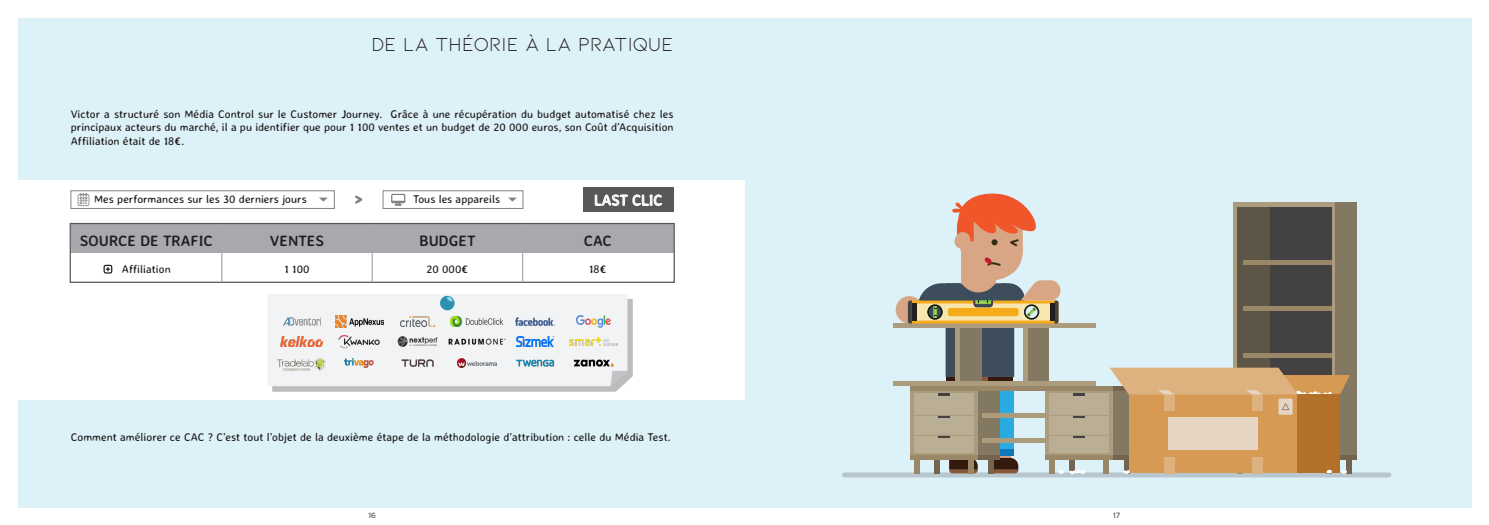
<style>
.page{position:relative;width:1489px;height:525px;background:#fff}
.page>*{position:absolute;margin:0;border:0;box-sizing:border-box;transform-origin:0 0}
.t1{font:20px "Kiona";color:#231f20}
.t2{font:700 15px "Averia Sans Libre";color:#231f20}
.t3{font:15px "Averia Sans Libre";color:#fff}
.t4{font:11.25px/13.5px "Averia Sans Libre";color:#231f20;text-align:justify}
.t5{font:7.5px "Gotham";color:#231f20}
</style>
<div class="page">
<div style="left:18px;top:18px;width:1452px;height:489px;background:#dcf1f8"></div>
<svg style="left:844px;top:472px;width:544px;height:5px;background:#b7c5ca"></svg>
<div style="left:0;top:180px;width:744px;height:219px;background:#fff"></div>
<svg style="left:69px;top:222px;width:606px;height:61px"></svg>
<hr style="left:221px;top:224px;width:1px;height:57px;background:#a8a9ad">
<hr style="left:371px;top:224px;width:2px;height:57px;background:#a8a9ad">
<hr style="left:522px;top:224px;width:1px;height:57px;background:#a8a9ad">
<svg style="left:106px;top:267px;width:4px;height:4px"></svg>
<div style="left:103px;top:264px;width:9px;height:9px;border:1px solid #231f20;border-radius:2px"></div>
<div style="left:272px;top:299px;width:360px;height:92px;background:#231f20;opacity:.3"></div>
<div style="left:268px;top:294px;width:359px;height:92px;background:#f2f3f4"></div>
<img style="left:335px;top:316px;width:48px;height:11px">
<img style="left:515px;top:316px;width:40px;height:11px">
<img style="left:338px;top:334px;width:43px;height:14px">
<img style="left:517px;top:336px;width:36px;height:10px">
<img style="left:345px;top:358px;width:29px;height:9px">
<img style="left:516px;top:357px;width:39px;height:11px">
<img style="left:283px;top:317px;width:37px;height:8px">
<img style="left:450px;top:316px;width:53px;height:10px">
<img style="left:281px;top:336px;width:41px;height:10px">
<img style="left:448px;top:338px;width:58px;height:6px">
<img style="left:277px;top:357px;width:49px;height:14px">
<img style="left:457px;top:358px;width:39px;height:9px">
<img style="left:400px;top:317px;width:34px;height:9px">
<img style="left:576px;top:315px;width:34px;height:12px">
<img style="left:397px;top:336px;width:40px;height:10px">
<img style="left:569px;top:337px;width:48px;height:8px">
<img style="left:399px;top:359px;width:37px;height:7px">
<img style="left:573px;top:359px;width:40px;height:7px">
<svg style="left:610px;top:370px;width:17px;height:16px"></svg>
<div style="left:440px;top:295px;width:14px;height:15px;background:#2e91b3;border-radius:50%"></div>
<svg style="left:447px;top:296px;width:6px;height:5px"></svg>
<div style="left:70px;top:190px;width:265px;height:19px;background:#fff;border:1px solid #808285"></div>
<div style="left:382px;top:190px;width:141px;height:19px;background:#fff;border:1px solid #808285"></div>
<div style="left:583px;top:187px;width:90px;height:25px;background:#57585a"></div>
<svg style="left:594px;top:194px;width:68px;height:43px"></svg>
<svg style="left:78px;top:193px;width:11px;height:13px"></svg>
<svg style="left:319px;top:197px;width:9px;height:4px"></svg>
<svg style="left:508px;top:197px;width:9px;height:4px"></svg>
<svg style="left:391px;top:193px;width:15px;height:13px"></svg>
<svg style="left:355px;top:195px;width:8px;height:9px"></svg>
<div style="left:1233px;top:202px;width:102px;height:252px;background:#aa9c7d"></div>
<div style="left:1237px;top:207px;width:94px;height:243px;background:#5d5546"></div>
<div style="left:1269px;top:207px;width:62px;height:243px;background:#444143"></div>
<div style="left:1335px;top:202px;width:21px;height:252px;background:#837862"></div>
<div style="left:1335px;top:454px;width:21px;height:5px;background:#72644f"></div>
<div style="left:1346px;top:459px;width:5px;height:14px;background:#72644f"></div>
<div style="left:1242px;top:259px;width:89px;height:5px;background:#998767"></div>
<div style="left:1242px;top:306px;width:89px;height:5px;background:#998767"></div>
<div style="left:1242px;top:352px;width:89px;height:5px;background:#998767"></div>
<div style="left:987px;top:381px;width:26px;height:68px;background:#29aae1"></div>
<svg style="left:949px;top:459px;width:28px;height:14px"></svg>
<svg style="left:994px;top:456px;width:24px;height:17px"></svg>
<div style="left:987px;top:449px;width:26px;height:7px;background:#1077be"></div>
<svg style="left:999px;top:390px;width:14px;height:13px"></svg>
<hr style="left:946px;top:377px;width:67px;height:4px;background:#331a0d">
<svg style="left:981px;top:377px;width:6px;height:3px"></svg>
<div style="left:910px;top:390px;width:67px;height:64px;background:linear-gradient(to right,#b2a488,#b2a488)"></div>
<div style="left:914px;top:393px;width:59px;height:59px;background:#baae94"></div>
<svg style="left:938px;top:393px;width:11px;height:3px"></svg>
<svg style="left:938px;top:416px;width:11px;height:2px"></svg>
<svg style="left:938px;top:436px;width:11px;height:2px"></svg>
<hr style="left:914px;top:415px;width:59px;height:1px;background:#aa9c7d">
<hr style="left:914px;top:435px;width:59px;height:1px;background:#aa9c7d">
<div style="left:910px;top:454px;width:67px;height:5px;background:#998767"></div>
<div style="left:977px;top:390px;width:22px;height:64px;background:#837862"></div>
<div style="left:977px;top:454px;width:22px;height:5px;background:#72644f"></div>
<div style="left:914px;top:459px;width:5px;height:14px;background:#998767"></div>
<div style="left:967px;top:459px;width:6px;height:14px;background:#998767"></div>
<div style="left:988px;top:459px;width:6px;height:14px;background:#72644f"></div>
<div style="left:933px;top:459px;width:6px;height:14px;background:#72644f"></div>
<div style="left:1045px;top:390px;width:67px;height:64px;background:linear-gradient(to right,#b2a488,#b2a488)"></div>
<div style="left:1049px;top:393px;width:59px;height:59px;background:#baae94"></div>
<svg style="left:1073px;top:393px;width:11px;height:3px"></svg>
<svg style="left:1073px;top:416px;width:11px;height:2px"></svg>
<svg style="left:1073px;top:436px;width:11px;height:2px"></svg>
<hr style="left:1049px;top:415px;width:59px;height:1px;background:#aa9c7d">
<hr style="left:1049px;top:435px;width:59px;height:1px;background:#aa9c7d">
<div style="left:1045px;top:454px;width:67px;height:5px;background:#998767"></div>
<div style="left:1112px;top:390px;width:22px;height:64px;background:#837862"></div>
<div style="left:1112px;top:454px;width:22px;height:5px;background:#72644f"></div>
<div style="left:1049px;top:459px;width:5px;height:14px;background:#998767"></div>
<div style="left:1103px;top:459px;width:5px;height:14px;background:#998767"></div>
<div style="left:1123px;top:459px;width:6px;height:14px;background:#72644f"></div>
<div style="left:1069px;top:459px;width:5px;height:14px;background:#72644f"></div>
<hr style="left:982px;top:413px;width:63px;height:4px;background:#aa9c7d">
<div style="left:982px;top:438px;width:63px;height:5px;background:#aa9c7d"></div>
<div style="left:910px;top:385px;width:202px;height:5px;background:#998767"></div>
<div style="left:892px;top:323px;width:203px;height:5px;background:#aa9c7d"></div>
<div style="left:892px;top:380px;width:203px;height:5px;background:#aa9c7d"></div>
<div style="left:960px;top:328px;width:21px;height:52px;background:#837862"></div>
<div style="left:1027px;top:328px;width:22px;height:52px;background:#837862"></div>
<div style="left:955px;top:328px;width:5px;height:52px;background:#aa9c7d"></div>
<div style="left:1022px;top:328px;width:5px;height:52px;background:#aa9c7d"></div>
<svg style="left:895px;top:193px;width:165px;height:184px"></svg>
<div style="left:947px;top:308px;width:71px;height:8px;background:#f6ab1b;border-radius:3px"></div>
<div style="left:1128px;top:394px;width:169px;height:79px;background:#d69a55"></div>
<div style="left:1297px;top:394px;width:42px;height:79px;background:#b27029"></div>
<div style="left:1164px;top:457px;width:10px;height:16px;background:#deb27e"></div>
<div style="left:1252px;top:457px;width:10px;height:16px;background:#deb27e"></div>
<div style="left:1168px;top:417px;width:89px;height:33px;background:#e5d5c2"></div>
<div style="left:1278px;top:398px;width:14px;height:16px;background:#e5d5c2"></div>
<svg style="left:1109px;top:367px;width:240px;height:43px"></svg>
<svg style="left:1324px;top:467px;width:24px;height:8px"></svg>
<svg style="left:1120px;top:467px;width:11px;height:7px"></svg>
<svg style="left:1055px;top:467px;width:31px;height:8px"></svg>
<p class="t1" style="left:371px;top:33px;width:304px">DE LA THÉORIE À LA PRATIQUE</p>
<p class="t4" style="left:71px;top:107px;width:604px">Victor a structuré son Média Control sur le Customer Journey. Grâce à une récupération du budget automatisé chez les principaux acteurs du marché, il a pu identifier que pour 1 100 ventes et un budget de 20 000 euros, son Coût d’Acquisition Affiliation était de 18€.</p>
<p class="t4" style="left:94px;top:192px;width:214px">Mes performances sur les 30 derniers jours</p>
<p class="t4" style="left:413px;top:192px;width:89px">Tous les appareils</p>
<p class="t3" style="left:594px;top:191px;width:70px">LAST CLIC</p>
<p class="t2" style="left:80px;top:231px;width:134px">SOURCE DE TRAFIC</p>
<p class="t4" style="left:122px;top:262px;width:50px">Affiliation</p>
<p class="t2" style="left:270px;top:231px;width:56px">VENTES</p>
<p class="t4" style="left:284px;top:262px;width:27px">1 100</p>
<p class="t2" style="left:419px;top:231px;width:57px">BUDGET</p>
<p class="t4" style="left:426px;top:262px;width:44px">20 000€</p>
<p class="t2" style="left:583px;top:231px;width:30px">CAC</p>
<p class="t4" style="left:589px;top:262px;width:19px">18€</p>
<p class="t4" style="left:71px;top:429px;width:601px">Comment améliorer ce CAC ? C’est tout l’objet de la deuxième étape de la méthodologie d’attribution : celle du Média Test.</p>
<p class="t5" style="left:368px;top:510px;width:9px">16</p>
<p class="t5" style="left:1112px;top:510px;width:9px">17</p>
</div>
